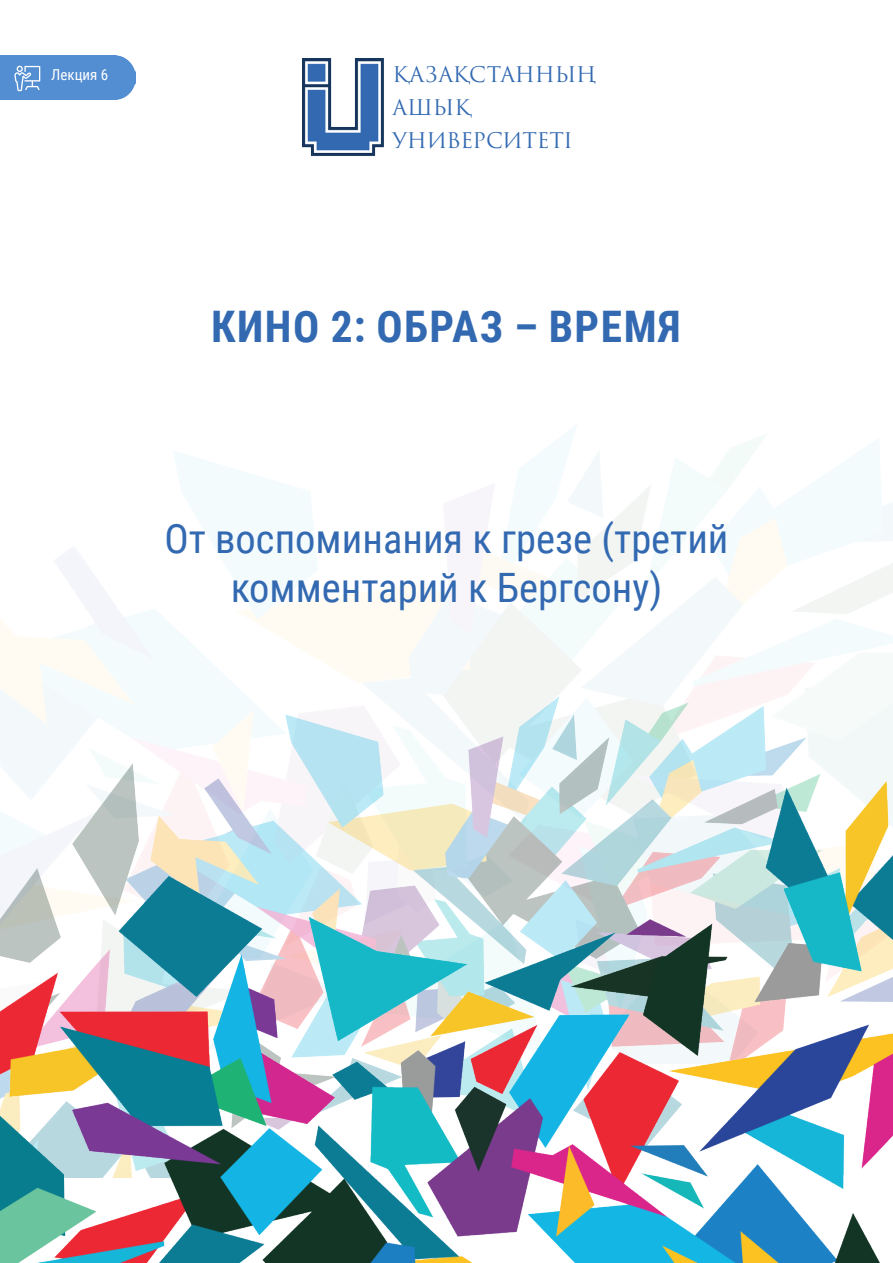
<style>
.page{position:relative;width:893px;height:1263px;background:#fff}
.page>*{position:absolute;margin:0;border:0;box-sizing:border-box;transform-origin:0 0}
.t1{font:700 43.5px "Roboto Condensed";letter-spacing:.035em;color:#3269b1}
.t2{font:40.5px/48.6px "Roboto Condensed";color:#3269b1;text-align:center}
.t3{font:21px "Trajan Pro 3";letter-spacing:-.01em;color:#3269b1}
.t4{font:15px "Roboto Condensed";color:#fff}
</style>
<div class="page">
<img style="left:0;top:425px;width:893px;height:638px">
<img style="left:302px;top:58px;width:82px;height:98px">
<img style="left:0;top:696px;width:892px;height:33px">
<img style="left:0;top:729px;width:892px;height:534px">
<div style="left:0;top:55px;width:136px;height:45px;background:#538dd2"></div>
<svg style="left:14px;top:66px;width:26px;height:25px"></svg>
<p class="t4" style="left:51px;top:64px;width:59px">Лекция 6</p>
<p class="t3" style="left:393px;top:60px;width:205px">ҚАЗАҚСТАННЫҢ</p>
<p class="t3" style="left:393px;top:93px;width:80px">АШЫҚ</p>
<p class="t3" style="left:393px;top:126px;width:182px">УНИВЕРСИТЕТІ</p>
<p class="t1" style="left:211px;top:296px;width:471px">КИНО 2: ОБРАЗ – ВРЕМЯ</p>
<p class="t2" style="left:164px;top:513px;width:566px">От воспоминания к грезе (третий комментарий к Бергсону)</p>
</div>
